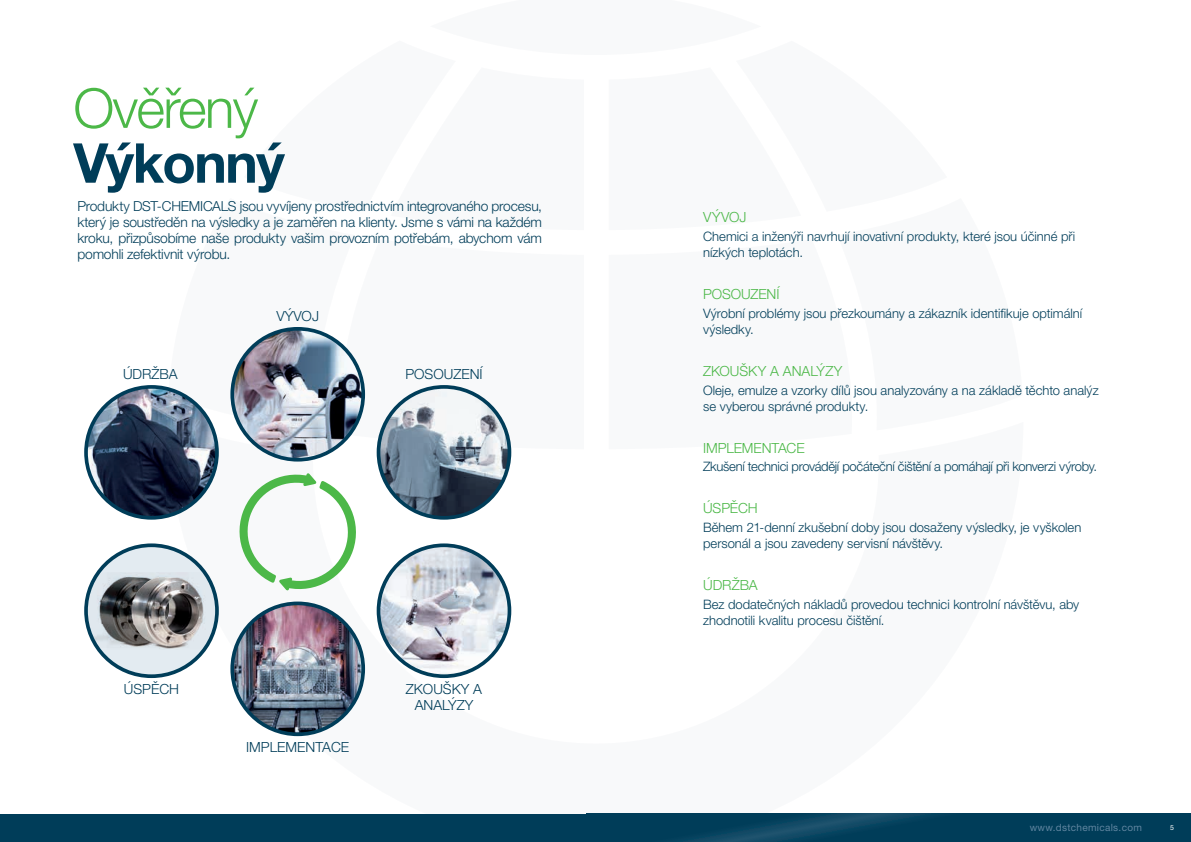
<style>
.page{position:relative;width:1191px;height:842px;background:#fff}
.page>*{position:absolute;margin:0;border:0;box-sizing:border-box;transform-origin:0 0}
.t1{font:300 55px "Helvetica Neue LT Pro";letter-spacing:-.03em;color:#4cb848}
.t2{font:700 55px "Helvetica Neue LT Pro";letter-spacing:-.03em;color:#003d59}
.t3{font:300 14px "Helvetica Neue LT Pro";letter-spacing:-.005em;color:#4cb848}
.t4{font:300 14px/16px "Helvetica Neue LT Pro";color:#003d59;text-align:center}
.t5{font:300 13.8px/16px "Helvetica Neue LT Pro";letter-spacing:-.015em;color:#003d59;text-align:justify}
.t6{font:300 13px/16px "Helvetica Neue LT Pro";letter-spacing:-.005em;color:#003d59}
.t7{font:10px "Helvetica Neue LT Pro";letter-spacing:.03em;color:#6085a0}
.t8{font:7px "Helvetica Neue LT Pro";color:#fff}
</style>
<div class="page">
<svg style="left:167px;top:327px;width:856px;height:487px"></svg>
<div style="left:86px;top:545px;width:131px;height:131px;background:#e3ebf1;border-radius:50%"></div>
<img style="left:232px;top:329px;width:131px;height:131px;border-radius:65px">
<div style="left:230px;top:327px;width:135px;height:135px;border:4px solid #003d59;border-radius:50%"></div>
<img style="left:378px;top:387px;width:131px;height:131px;border-radius:65px">
<div style="left:377px;top:385px;width:134px;height:135px;border:4px solid #003d59;border-radius:50%"></div>
<img style="left:232px;top:603px;width:131px;height:131px;border-radius:65px">
<div style="left:230px;top:601px;width:135px;height:135px;border:4px solid #003d59;border-radius:50%"></div>
<img style="left:378px;top:545px;width:131px;height:131px;border-radius:65px">
<div style="left:377px;top:543px;width:134px;height:135px;border:4px solid #003d59;border-radius:50%"></div>
<svg style="left:231px;top:470px;width:133px;height:123px"></svg>
<img style="left:86px;top:387px;width:131px;height:131px;border-radius:65px">
<div style="left:84px;top:385px;width:135px;height:135px;border:4px solid #003d59;border-radius:50%"></div>
<img style="left:88px;top:572px;width:13px;height:76px">
<img style="left:100px;top:577px;width:7px;height:68px">
<img style="left:107px;top:572px;width:108px;height:77px">
<img style="left:131px;top:577px;width:72px;height:69px">
<div style="left:84px;top:543px;width:135px;height:135px;border:4px solid #003d59;border-radius:50%"></div>
<div style="left:0;top:814px;width:595px;height:28px;background:#003d59"></div>
<svg style="left:595px;top:814px;width:596px;height:28px;background:#033f5b"></svg>
<h1 class="t1" style="left:73px;top:75px;width:186px">Ověřený</h1>
<h1 class="t2" style="left:73px;top:128px;width:213px">Výkonný</h1>
<p class="t5" style="left:77px;top:198px;width:466px">Produkty DST-CHEMICALS jsou vyvíjeny prostřednictvím integrovaného procesu, který je soustředěn na výsledky a je zaměřen na klienty. Jsme s vámi na každém kroku, přizpůsobíme naše produkty vašim provozním potřebám, abychom vám pomohli zefektivnit výrobu.</p>
<p class="t3" style="left:703px;top:209px;width:45px">VÝVOJ</p>
<p class="t6" style="left:703px;top:228px;width:373px">Chemici a inženýři navrhují inovativní produkty, které jsou účinné při nízkých teplotách.</p>
<p class="t3" style="left:703px;top:285px;width:78px">POSOUZENÍ</p>
<p class="t6" style="left:703px;top:305px;width:380px">Výrobní problémy jsou přezkoumány a zákazník identifikuje optimální výsledky.</p>
<p class="t3" style="left:703px;top:362px;width:141px">ZKOUŠKY A ANALÝZY</p>
<p class="t6" style="left:703px;top:382px;width:397px">Oleje, emulze a vzorky dílů jsou analyzovány a na základě těchto analýz se vyberou správné produkty.</p>
<p class="t3" style="left:703px;top:439px;width:103px">IMPLEMENTACE</p>
<p class="t6" style="left:703px;top:459px;width:395px">Zkušení technici provádějí počáteční čištění a pomáhají při konverzi výroby.</p>
<p class="t3" style="left:703px;top:500px;width:56px">ÚSPĚCH</p>
<p class="t6" style="left:703px;top:519px;width:380px">Během 21-denní zkušební doby jsou dosaženy výsledky, je vyškolen personál a jsou zavedeny servisní návštěvy.</p>
<p class="t3" style="left:703px;top:577px;width:56px">ÚDRŽBA</p>
<p class="t6" style="left:703px;top:596px;width:378px">Bez dodatečných nákladů provedou technici kontrolní návštěvu, aby zhodnotili kvalitu procesu čištění.</p>
<p class="t4" style="left:276px;top:308px;width:44px">VÝVOJ</p>
<p class="t4" style="left:123px;top:366px;width:56px">ÚDRŽBA</p>
<p class="t4" style="left:405px;top:366px;width:79px">POSOUZENÍ</p>
<p class="t4" style="left:124px;top:680px;width:57px">ÚSPĚCH</p>
<p class="t4" style="left:406px;top:680px;width:78px">ZKOUŠKY A<br>ANALÝZY</p>
<p class="t4" style="left:246px;top:738px;width:105px">IMPLEMENTACE</p>
<p class="t7" style="left:1029px;top:822px;width:114px">www.dstchemicals.com</p>
<p class="t8" style="left:1170px;top:823px;width:5px">5</p>
</div>
